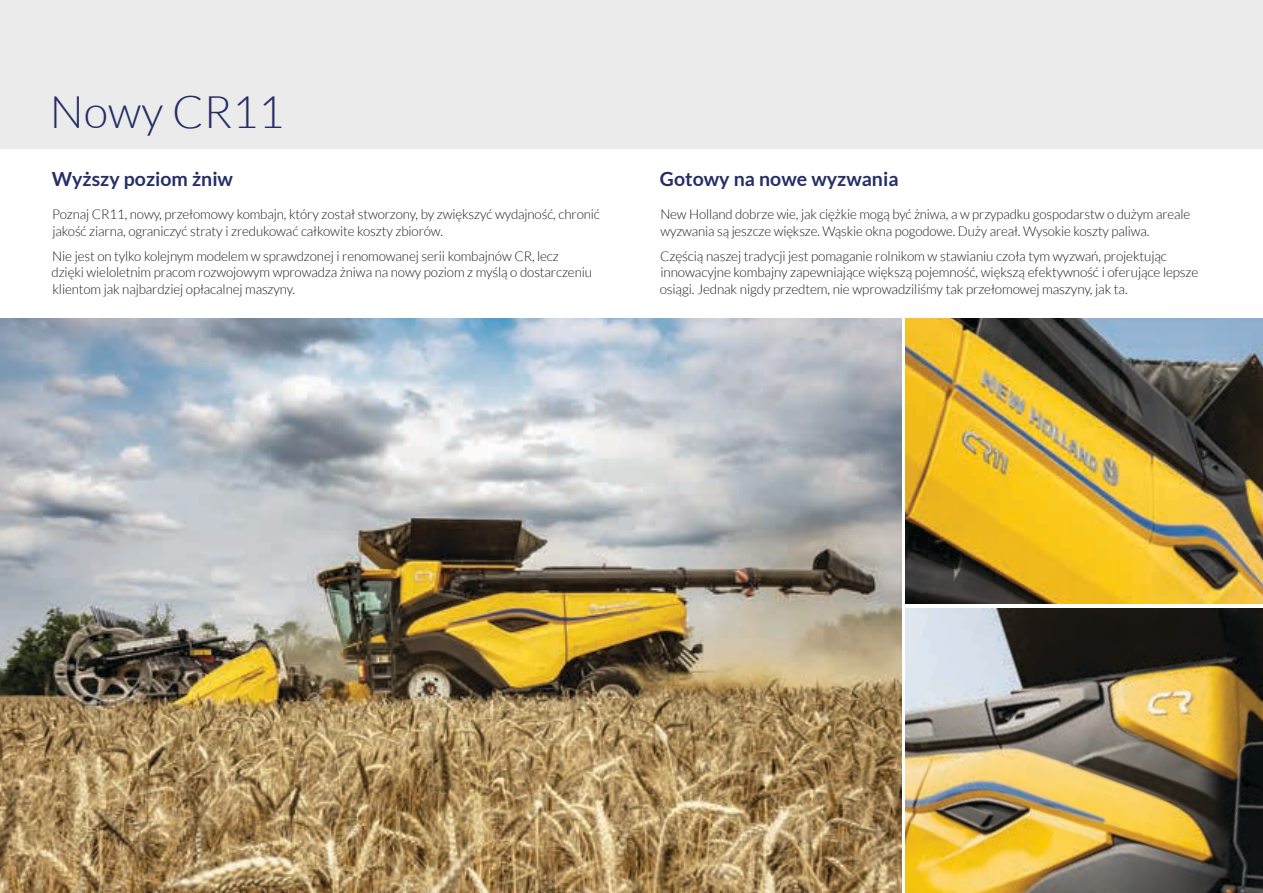
<style>
.page{position:relative;width:1263px;height:893px;background:#fff}
.page>*{position:absolute;margin:0;border:0;box-sizing:border-box;transform-origin:0 0}
.t1{font:300 45px "Lato";color:#252e66}
.t2{font:700 19.5px "Lato";color:#252e66}
.t3{font:300 13.5px/16.5px "Lato";letter-spacing:-.01em;color:#1c1c1b}
</style>
<div class="page">
<div style="left:0;top:0;width:1263px;height:149px;background:#ebebeb"></div>
<img style="left:0;top:319px;width:901px;height:574px">
<img style="left:906px;top:319px;width:357px;height:285px">
<img style="left:906px;top:608px;width:357px;height:285px">
<h1 class="t1" style="left:50px;top:87px;width:236px">Nowy CR11</h1>
<h2 class="t2" style="left:52px;top:168px;width:183px">Wyższy poziom żniw</h2>
<p class="t3" style="left:52px;top:206px;width:549px">Poznaj CR11, nowy, przełomowy kombajn, który został stworzony, by zwiększyć wydajność, chronić jakość ziarna, ograniczyć straty i zredukować całkowite koszty zbiorów.</p>
<p class="t3" style="left:52px;top:248px;width:542px">Nie jest on tylko kolejnym modelem w sprawdzonej i renomowanej serii kombajnów CR, lecz dzięki wieloletnim pracom rozwojowym wprowadza żniwa na nowy poziom z myślą o dostarczeniu klientom jak najbardziej opłacalnej maszyny.</p>
<h2 class="t2" style="left:660px;top:168px;width:240px">Gotowy na nowe wyzwania</h2>
<p class="t3" style="left:660px;top:206px;width:531px">New Holland dobrze wie, jak ciężkie mogą być żniwa, a w przypadku gospodarstw o dużym areale wyzwania są jeszcze większe. Wąskie okna pogodowe. Duży areał. Wysokie koszty paliwa.</p>
<p class="t3" style="left:660px;top:248px;width:540px">Częścią naszej tradycji jest pomaganie rolnikom w stawianiu czoła tym wyzwań, projektując innowacyjne kombajny zapewniające większą pojemność, większą efektywność i oferujące lepsze osiągi. Jednak nigdy przedtem, nie wprowadziliśmy tak przełomowej maszyny, jak ta.</p>
</div>
